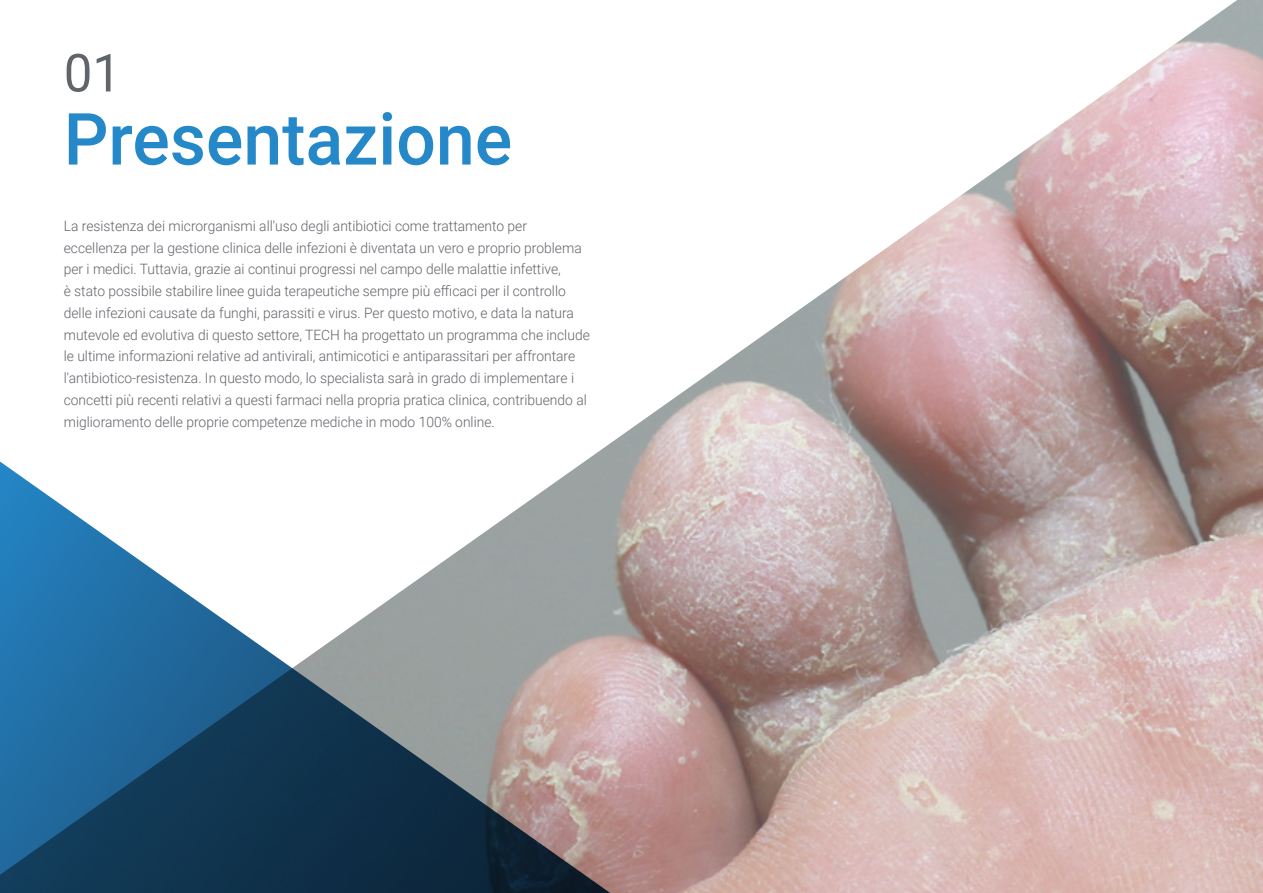
<style>
.page{position:relative;width:1263px;height:893px;background:#fff}
.page>*{position:absolute;margin:0;border:0;box-sizing:border-box;transform-origin:0 0}
.t1{font:500 72px "Roboto";color:#2488c9}
.t2{font:52.5px "Roboto";color:#61646a}
.t3{font:300 14.25px/21.9px "Roboto";color:#61646a}
</style>
<div class="page">
<img style="left:607px;top:0;width:656px;height:893px">
<svg style="left:0;top:446px;width:640px;height:447px"></svg>
<h2 class="t2" style="left:64px;top:36px;width:59px">01</h2>
<h1 class="t1" style="left:64px;top:89px;width:450px">Presentazione</h1>
<p class="t3" style="left:64px;top:214px;width:527px">La resistenza dei microrganismi all'uso degli antibiotici come trattamento per eccellenza per la gestione clinica delle infezioni è diventata un vero e proprio problema per i medici. Tuttavia, grazie ai continui progressi nel campo delle malattie infettive,<br>è stato possibile stabilire linee guida terapeutiche sempre più efficaci per il controllo delle infezioni causate da funghi, parassiti e virus. Per questo motivo, e data la natura mutevole ed evolutiva di questo settore, TECH ha progettato un programma che include le ultime informazioni relative ad antivirali, antimicotici e antiparassitari per affrontare l'antibiotico-resistenza. In questo modo, lo specialista sarà in grado di implementare i concetti più recenti relativi a questi farmaci nella propria pratica clinica, contribuendo al miglioramento delle proprie competenze mediche in modo 100% online.</p>
</div>
